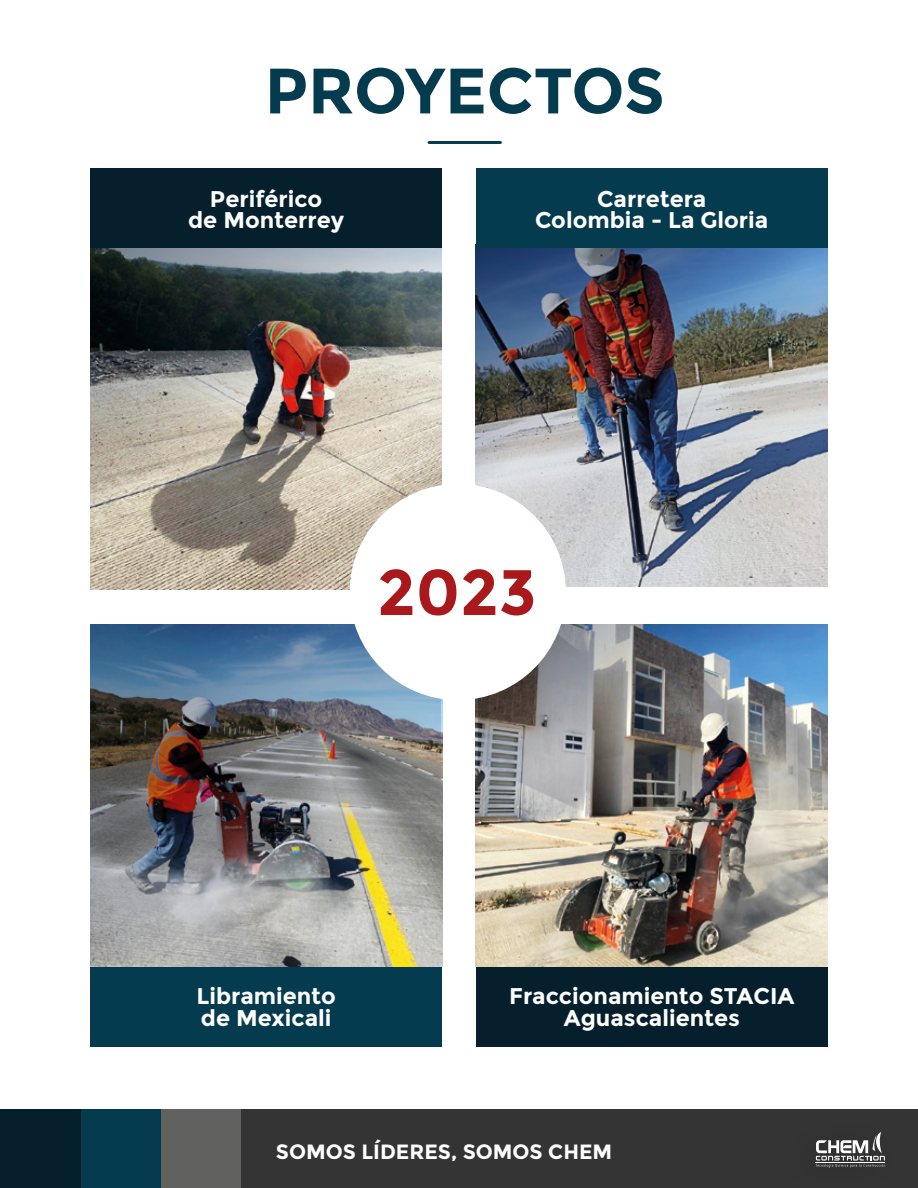
<style>
.page{position:relative;width:918px;height:1188px;background:#fff}
.page>*{position:absolute;margin:0;border:0;box-sizing:border-box;transform-origin:0 0}
.t1{font:700 64.05px "Montserrat";letter-spacing:-.005em;color:#053b4e}
.t2{font:700 64.05px "Montserrat";color:#a9191b}
.t3{font:700 22.65px/21.3px "Montserrat";color:#fff;text-align:center}
.t4{font:700 20.7px "Montserrat";color:#fff}
</style>
<div class="page">
<div style="left:0;top:1110px;width:81px;height:78px;background:#05202c"></div>
<div style="left:81px;top:1110px;width:80px;height:78px;background:#053b4e"></div>
<div style="left:161px;top:1110px;width:80px;height:78px;background:#616160"></div>
<div style="left:241px;top:1110px;width:677px;height:78px;background:#343434"></div>
<img style="left:775px;top:1109px;width:133px;height:58px">
<svg style="left:816px;top:1132px;width:69px;height:36px"></svg>
<img style="left:90px;top:247px;width:352px;height:341px">
<img style="left:476px;top:247px;width:352px;height:339px">
<img style="left:478px;top:625px;width:350px;height:342px">
<img style="left:90px;top:625px;width:351px;height:340px">
<div style="left:90px;top:168px;width:352px;height:79px;background:#05202c"></div>
<div style="left:476px;top:168px;width:352px;height:79px;background:#053b4e"></div>
<div style="left:90px;top:967px;width:352px;height:79px;background:#053b4e"></div>
<div style="left:476px;top:967px;width:352px;height:79px;background:#05202c"></div>
<div style="left:350px;top:484px;width:216px;height:216px;background:#fff;border-radius:50%"></div>
<hr style="left:429px;top:141px;width:71px;height:3px;background:#053b4e">
<h1 class="t1" style="left:265px;top:53px;width:402px">PROYECTOS</h1>
<p class="t3" style="left:188px;top:189px;width:157px">Periférico<br>de Monterrey</p>
<p class="t3" style="left:535px;top:189px;width:235px">Carretera<br>Colombia - La Gloria</p>
<h1 class="t2" style="left:377px;top:554px;width:161px">2023</h1>
<p class="t3" style="left:197px;top:986px;width:141px;text-align:left">Libramiento de Mexicali</p>
<p class="t3" style="left:509px;top:986px;width:287px">Fraccionamiento STACIA<br>Aguascalientes</p>
<p class="t4" style="left:276px;top:1140px;width:338px">SOMOS LÍDERES, SOMOS CHEM</p>
</div>
